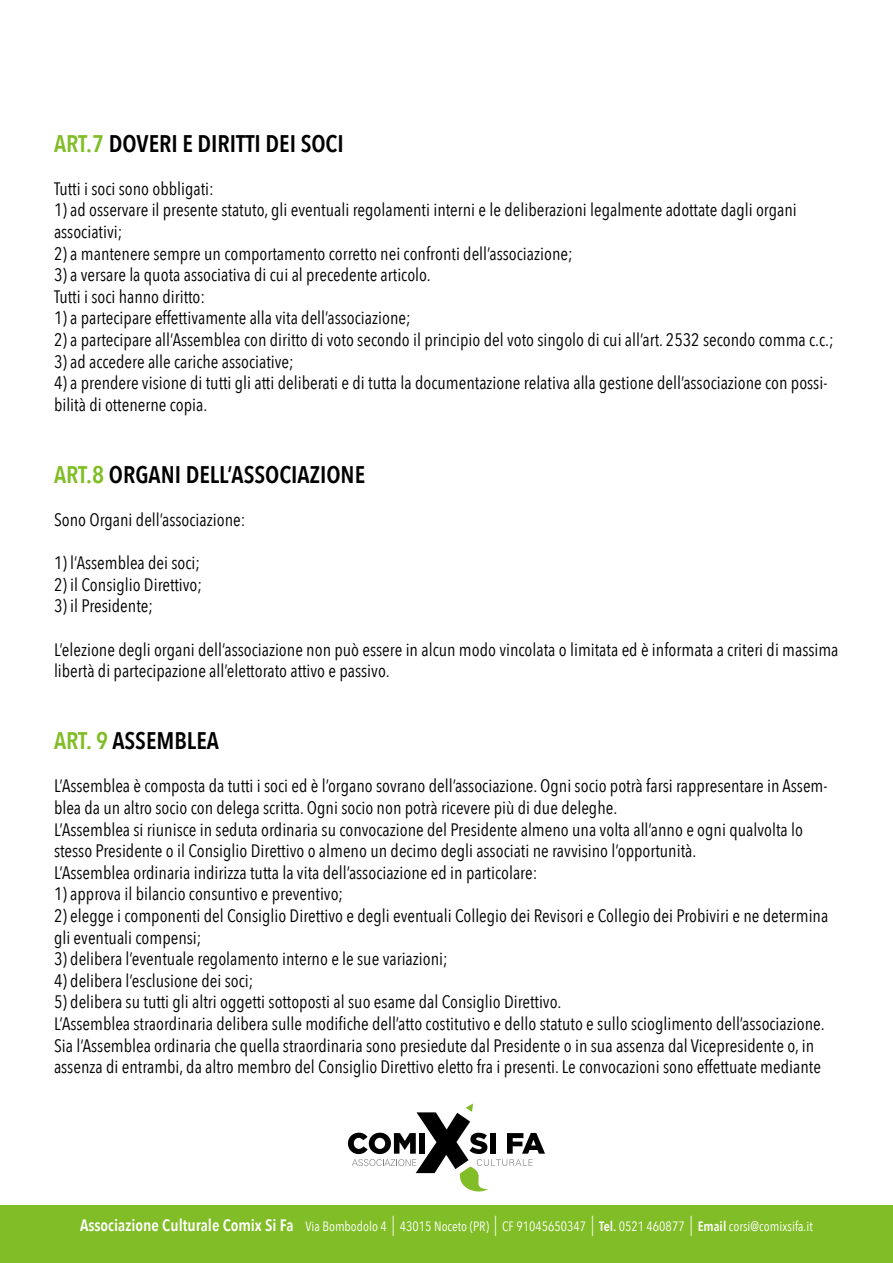
<style>
.page{position:relative;width:893px;height:1263px;background:#fff}
.page>*{position:absolute;margin:0;border:0;box-sizing:border-box;transform-origin:0 0}
.t1{font:600 24px "Avenir Next Condensed";color:#000}
.t2{font:18px/21.6px "Avenir Next Condensed";color:#000}
.t3{font:13.5px "Avenir Next Condensed";color:#fff}
.s1{color:#81bd26}
.s2{font-weight:600;font-size:16.5px}
.s3{font-size:20.25px}
.s4{font-weight:600}
</style>
<div class="page">
<div style="left:0;top:1204px;width:893px;height:59px;background:#81bd26"></div>
<svg style="left:348px;top:1103px;width:197px;height:89px"></svg>
<h1 class="t1" style="left:54px;top:122px;width:291px"><span class="s1">ART.7</span> DOVERI E DIRITTI DEI SOCI</h1>
<p class="t2" style="left:54px;top:177px;width:161px">Tutti i soci sono obbligati:</p>
<p class="t2" style="left:54px;top:198px;width:744px">1) ad osservare il presente statuto, gli eventuali regolamenti interni e le deliberazioni legalmente adottate dagli organi associativi;</p>
<p class="t2" style="left:54px;top:242px;width:520px">2) a mantenere sempre un comportamento corretto nei confronti dell’associazione;</p>
<p class="t2" style="left:54px;top:263px;width:378px">3) a versare la quota associativa di cui al precedente articolo.<br>Tutti i soci hanno diritto:</p>
<p class="t2" style="left:54px;top:306px;width:358px">1) a partecipare effettivamente alla vita dell’associazione;</p>
<p class="t2" style="left:54px;top:328px;width:781px">2) a partecipare all’Assemblea con diritto di voto secondo il principio del voto singolo di cui all’art. 2532 secondo comma c.c.;</p>
<p class="t2" style="left:54px;top:350px;width:241px">3) ad accedere alle cariche associative;</p>
<p class="t2" style="left:54px;top:371px;width:775px">4) a prendere visione di tutti gli atti deliberati e di tutta la documentazione relativa alla gestione dell’associazione con possi&shy;bilità di ottenerne copia.</p>
<h1 class="t1" style="left:54px;top:454px;width:313px"><span class="s1">ART.8</span> ORGANI DELL’ASSOCIAZIONE</h1>
<p class="t2" style="left:54px;top:508px;width:193px">Sono Organi dell’associazione:</p>
<p class="t2" style="left:54px;top:551px;width:148px">1) l’Assemblea dei soci;</p>
<p class="t2" style="left:54px;top:573px;width:150px">2) il Consiglio Direttivo;</p>
<p class="t2" style="left:54px;top:594px;width:101px">3) il Presidente;</p>
<p class="t2" style="left:54px;top:638px;width:786px">L’elezione degli organi dell’associazione non può essere in alcun modo vincolata o limitata ed è informata a criteri di massima libertà di partecipazione all’elettorato attivo e passivo.</p>
<h1 class="t1" style="left:54px;top:720px;width:166px"><span class="s1">ART. 9</span> ASSEMBLEA</h1>
<p class="t2" style="left:54px;top:774px;width:775px">L’Assemblea è composta da tutti i soci ed è l’organo sovrano dell’associazione. Ogni socio potrà farsi rappresentare in Assem&shy;blea da un altro socio con delega scritta. Ogni socio non potrà ricevere più di due deleghe.<br>L’Assemblea si riunisce in seduta ordinaria su convocazione del Presidente almeno una volta all’anno e ogni qualvolta lo stesso Presidente o il Consiglio Direttivo o almeno un decimo degli associati ne ravvisino l’opportunità.<br>L’Assemblea ordinaria indirizza tutta la vita dell’associazione ed in particolare:</p>
<p class="t2" style="left:54px;top:882px;width:291px">1) approva il bilancio consuntivo e preventivo;</p>
<p class="t2" style="left:54px;top:904px;width:776px">2) elegge i componenti del Consiglio Direttivo e degli eventuali Collegio dei Revisori e Collegio dei Probiviri e ne determina gli eventuali compensi;</p>
<p class="t2" style="left:54px;top:947px;width:395px">3) delibera l’eventuale regolamento interno e le sue variazioni;</p>
<p class="t2" style="left:54px;top:969px;width:201px">4) delibera l’esclusione dei soci;</p>
<p class="t2" style="left:54px;top:990px;width:772px">5) delibera su tutti gli altri oggetti sottoposti al suo esame dal Consiglio Direttivo.<br>L’Assemblea straordinaria delibera sulle modifiche dell’atto costitutivo e dello statuto e sullo scioglimento dell’associazione.<br>Sia l’Assemblea ordinaria che quella straordinaria sono presiedute dal Presidente o in sua assenza dal Vicepresidente o, in assenza di entrambi, da altro membro del Consiglio Direttivo eletto fra i presenti. Le convocazioni sono effettuate mediante</p>
<p class="t3" style="left:80px;top:1214px;width:734px"><span class="s2">Associazione Culturale Comix Si Fa</span> Via Bombodolo 4 <span class="s3">|</span> 43015 Noceto (PR) <span class="s3">|</span> CF 91045650347 <span class="s3">|</span> <span class="s4">Tel.</span> 0521 460877 <span class="s3">|</span> <span class="s4">Email</span> corsi@comixsifa.it</p>
</div>
